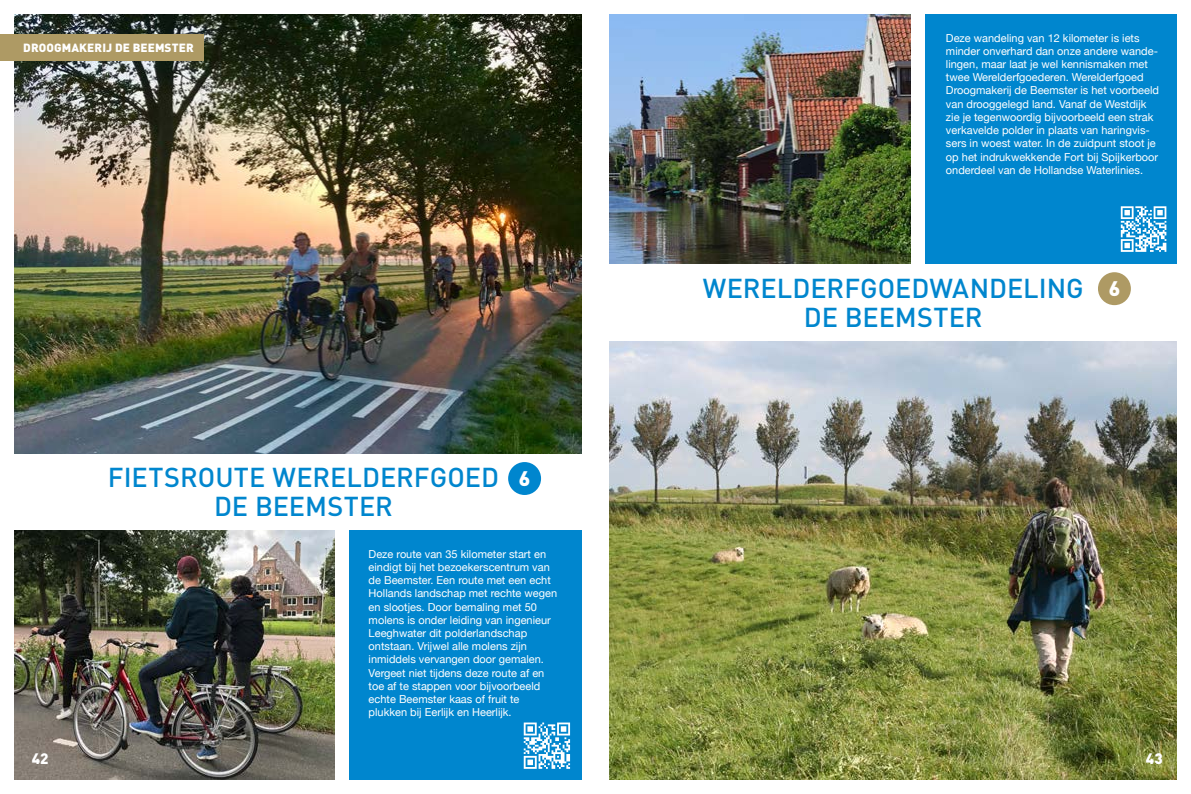
<style>
.page{position:relative;width:1191px;height:794px;background:#fff}
.page>*{position:absolute;margin:0;border:0;box-sizing:border-box;transform-origin:0 0}
.t1{font:500 27px/29px "DIN Pro";color:#0086ce;text-align:center}
.t2{font:900 20.8px "DIN Pro";color:#fff}
.t3{font:900 15px "DIN";color:#fff}
.t4{font:900 11.8px "DIN Pro";letter-spacing:.01em;color:#fff}
.t5{font:11px/13.2px "Helvetica Neue";color:#fff}
</style>
<div class="page">
<img style="left:14px;top:14px;width:567px;height:439px">
<img style="left:14px;top:530px;width:320px;height:250px">
<div style="left:349px;top:530px;width:232px;height:250px;background:#0086ce"></div>
<div style="left:0;top:34px;width:203px;height:27px;background:#ae9a64"></div>
<img style="left:609px;top:342px;width:567px;height:438px">
<img style="left:609px;top:14px;width:301px;height:250px">
<div style="left:925px;top:14px;width:251px;height:250px;background:#0086ce"></div>
<div style="left:508px;top:462px;width:33px;height:33px;background:#0086ce;border-radius:50%"></div>
<div style="left:1098px;top:272px;width:32px;height:33px;background:#ae9a64;border-radius:50%"></div>
<svg style="left:524px;top:722px;width:46px;height:47px"></svg>
<svg style="left:1120px;top:206px;width:46px;height:46px"></svg>
<p class="t4" style="left:23px;top:40px;width:172px">DROOGMAKERIJ DE BEEMSTER</p>
<p class="t5" style="left:946px;top:32px;width:215px">Deze wandeling van 12 kilometer is iets minder onverhard dan onze andere wande&shy;lingen, maar laat je wel kennismaken met twee Werelderfgoederen. Werelderfgoed Droogmakerij de Beemster is het voorbeeld van drooggelegd land. Vanaf de Westdijk zie je tegenwoordig bijvoorbeeld een strak verkavelde polder in plaats van haringvis&shy;sers in woest water. In de zuidpunt stoot je op het indrukwekkende Fort bij Spijkerboor onderdeel van de Hollandse Waterlinies.</p>
<h3 class="t3" style="left:32px;top:749px;width:18px">42</h3>
<h1 class="t1" style="left:108px;top:462px;width:392px">FIETSROUTE WERELDERFGOED<br>DE BEEMSTER</h1>
<h2 class="t2" style="left:519px;top:464px;width:13px">6</h2>
<p class="t5" style="left:369px;top:548px;width:190px">Deze route van 35 kilometer start en eindigt bij het bezoekerscentrum van de Beemster. Een route met een echt Hollands landschap met rechte wegen en slootjes. Door bemaling met 50 molens is onder leiding van ingenieur Leeghwater dit polderlandschap ontstaan. Vrijwel alle molens zijn inmiddels vervangen door gemalen.<br>Vergeet niet tijdens deze route af en toe af te stappen voor bijvoorbeeld echte Beemster kaas of fruit te plukken bij Eerlijk en Heerlijk.</p>
<h1 class="t1" style="left:702px;top:273px;width:382px">WERELDERFGOEDWANDELING<br>DE BEEMSTER</h1>
<h2 class="t2" style="left:1108px;top:274px;width:13px">6</h2>
<h3 class="t3" style="left:1146px;top:749px;width:18px">43</h3>
</div>
